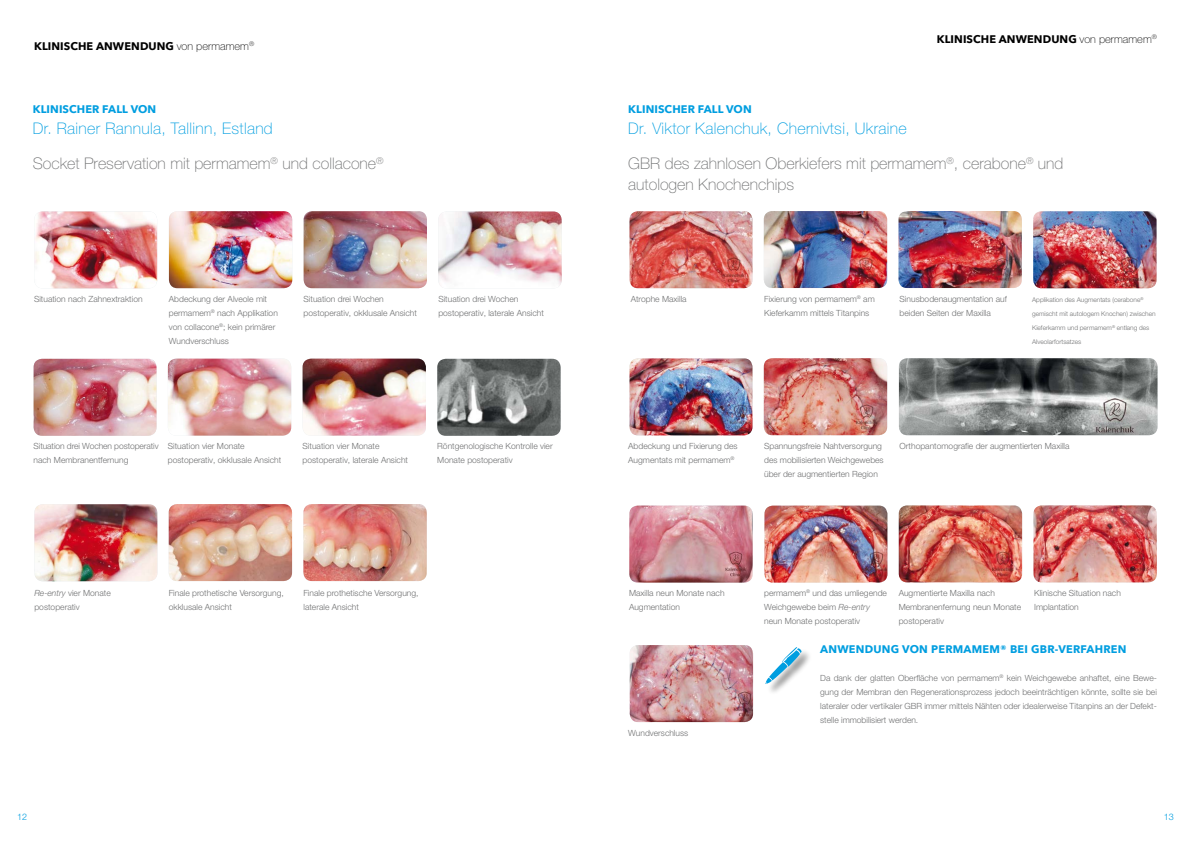
<style>
.page{position:relative;width:1191px;height:842px;background:#fff}
.page>*{position:absolute;margin:0;border:0;box-sizing:border-box;transform-origin:0 0}
.t1{font:100 16px/35px "Helvetica Neue LT Pro";color:#707172}
.t2{font:700 11px "Avenir Next";letter-spacing:.015em;color:#009ee0}
.t3{font:700 11px "Avenir Next";letter-spacing:.01em;color:#000}
.t4{font:300 9px "Helvetica Neue LT Pro";color:#009ee0}
.t5{font:300 8.5px/14px "Helvetica Neue LT Pro";color:#707172}
.t6{font:300 6.5px/14px "Helvetica Neue LT Pro";color:#707172}
.s1{font-family:"Helvetica Neue LT Pro";font-weight:100}
.s2{color:#009ee0}
.s3{font-style:italic}
</style>
<div class="page">
<img style="left:34px;top:211px;width:123px;height:77px">
<img style="left:34px;top:359px;width:122px;height:77px">
<img style="left:34px;top:504px;width:123px;height:77px">
<img style="left:169px;top:211px;width:123px;height:77px">
<img style="left:168px;top:359px;width:123px;height:77px">
<img style="left:169px;top:504px;width:123px;height:77px">
<img style="left:304px;top:211px;width:123px;height:77px">
<img style="left:302px;top:359px;width:124px;height:77px">
<img style="left:303px;top:504px;width:124px;height:77px">
<img style="left:438px;top:211px;width:123px;height:75px">
<img style="left:437px;top:359px;width:123px;height:77px">
<img style="left:629px;top:211px;width:123px;height:77px">
<img style="left:629px;top:358px;width:123px;height:77px">
<img style="left:764px;top:506px;width:123px;height:77px">
<img style="left:764px;top:211px;width:123px;height:77px">
<img style="left:764px;top:358px;width:123px;height:77px">
<img style="left:898px;top:505px;width:124px;height:77px">
<img style="left:898px;top:211px;width:123px;height:77px">
<img style="left:899px;top:358px;width:258px;height:77px">
<img style="left:1033px;top:505px;width:123px;height:77px">
<img style="left:1033px;top:211px;width:123px;height:77px">
<img style="left:629px;top:506px;width:123px;height:77px">
<img style="left:629px;top:645px;width:124px;height:77px">
<div style="left:766px;top:648px;width:46px;height:47px;background:#000;opacity:.4"></div>
<svg style="left:765px;top:647px;width:36px;height:37px"></svg>
<p class="t3" style="left:34px;top:37px;width:222px">KLINISCHE ANWENDUNG <span class="s1">von permamem</span><sup>®</sup></p>
<p class="t3" style="left:936px;top:30px;width:222px">KLINISCHE ANWENDUNG <span class="s1">von permamem</span><sup>®</sup></p>
<p class="t2" style="left:33px;top:100px;width:125px">KLINISCHER FALL VON</p>
<h1 class="t1" style="left:33px;top:111px;width:352px"><span class="s2">Dr. Rainer Rannula, Tallinn, Estland<br></span>Socket Preservation mit permamem<sup>®</sup> und collacone<sup>®</sup></h1>
<p class="t2" style="left:628px;top:100px;width:125px">KLINISCHER FALL VON</p>
<h1 class="t1" style="left:628px;top:111px;width:437px"><span class="s2">Dr. Viktor Kalenchuk, Chernivtsi, Ukraine<br></span>GBR des zahnlosen Oberkiefers mit permamem<sup>®</sup>, cerabone<sup>®</sup> und</h1>
<h1 class="t1" style="left:628px;top:167px;width:167px">autologen Knochenchips</h1>
<p class="t5" style="left:34px;top:292px;width:110px">Situation nach Zahnextraktion</p>
<p class="t5" style="left:169px;top:292px;width:110px">Abdeckung der Alveole mit permamem<sup>®</sup> nach Applikation von collacone<sup>®</sup>; kein primärer<br>Wundverschluss</p>
<p class="t5" style="left:304px;top:292px;width:115px">Situation drei Wochen postoperativ, okklusale Ansicht</p>
<p class="t5" style="left:438px;top:292px;width:107px">Situation drei Wochen postoperativ, laterale Ansicht</p>
<p class="t5" style="left:630px;top:292px;width:58px">Atrophe Maxilla</p>
<p class="t5" style="left:764px;top:292px;width:112px">Fixierung von permamem<sup>®</sup> am<br>Kieferkamm mittels Titanpins</p>
<p class="t5" style="left:899px;top:292px;width:109px">Sinusbodenaugmentation auf beiden Seiten der Maxilla</p>
<p class="t6" style="left:1032px;top:293px;width:125px">Applikation des Augmentats (cerabone<sup>® </sup>gemischt mit autologem Knochen) zwischen Kieferkamm und permamem<sup>®</sup> entlang des Alveolarfortsatzes</p>
<p class="t5" style="left:34px;top:439px;width:127px">Situation drei Wochen postoperativ nach Membranentfernung</p>
<p class="t5" style="left:168px;top:439px;width:115px">Situation vier Monate postoperativ, okklusale Ansicht</p>
<p class="t5" style="left:302px;top:439px;width:107px">Situation vier Monate postoperativ, laterale Ansicht</p>
<p class="t5" style="left:437px;top:439px;width:117px">Röntgenologische Kontrolle vier<br>Monate postoperativ</p>
<p class="t5" style="left:628px;top:439px;width:111px">Abdeckung und Fixierung des<br>Augmentats mit permamem<sup>®</sup></p>
<p class="t5" style="left:764px;top:439px;width:121px">Spannungsfreie Nahtversorgung des mobilisierten Weichgewebes über der augmentierten Region</p>
<p class="t5" style="left:899px;top:439px;width:171px">Orthopantomografie der augmentierten Maxilla</p>
<p class="t5" style="left:34px;top:586px;width:78px"><span class="s3">Re-entry</span> vier Monate postoperativ</p>
<p class="t5" style="left:169px;top:586px;width:117px">Finale prothetische Versorgung, okklusale Ansicht</p>
<p class="t5" style="left:303px;top:586px;width:117px">Finale prothetische Versorgung, laterale Ansicht</p>
<p class="t5" style="left:629px;top:586px;width:97px">Maxilla neun Monate nach<br>Augmentation</p>
<p class="t5" style="left:764px;top:586px;width:124px">permamem<sup>®</sup> und das umliegende<br>Weichgewebe beim <span class="s3">Re-entry </span>neun Monate postoperativ</p>
<p class="t5" style="left:898px;top:586px;width:124px">Augmentierte Maxilla nach<br>Membranenfernung neun Monate postoperativ</p>
<p class="t5" style="left:1034px;top:586px;width:88px">Klinische Situation nach<br>Implantation</p>
<p class="t2" style="left:820px;top:639px;width:308px">ANWENDUNG VON PERMAMEM® BEI GBR-VERFAHREN</p>
<p class="t5" style="left:820px;top:670px;width:338px;text-align:justify">Da dank der glatten Oberfläche von permamem<sup>®</sup> kein Weichgewebe anhaftet, eine Bewe&shy;gung der Membran den Regenerationsprozess jedoch beeinträchtigen könnte, sollte sie bei lateraler oder vertikaler GBR immer mittels Nähten oder idealerweise Titanpins an der Defekt&shy;stelle immobilisiert werden.</p>
<p class="t5" style="left:628px;top:726px;width:61px">Wundverschluss</p>
<p class="t4" style="left:17px;top:811px;width:12px">12</p>
<p class="t4" style="left:1164px;top:811px;width:12px">13</p>
</div>
